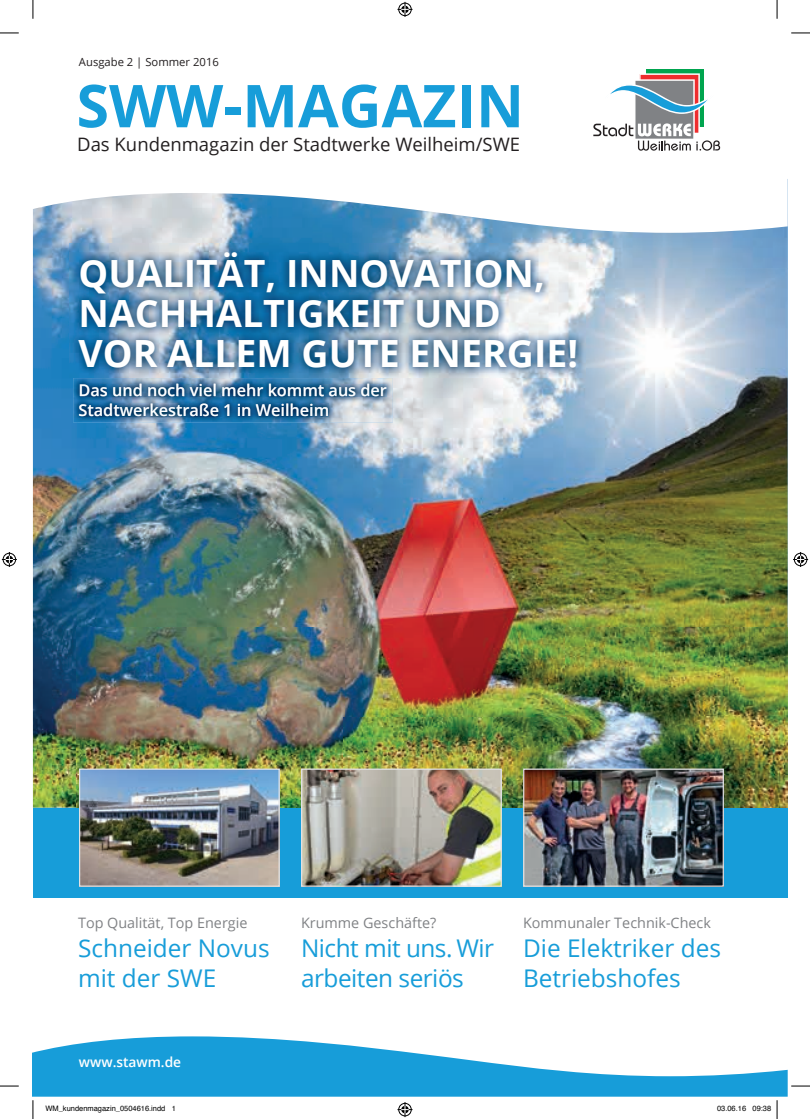
<style>
.page{position:relative;width:810px;height:1119px;background:#fff}
.page>*{position:absolute;margin:0;border:0;box-sizing:border-box;transform-origin:0 0}
.t1{font:700 59px "Open Sans";color:#179dd9}
.t2{font:700 37.5px/40px "Open Sans";color:#fff}
.t3{font:24.38px/29.2px "Open Sans";color:#179dd9}
.t4{font:24.38px/29.2px "Open Sans";letter-spacing:-.02em;color:#179dd9}
.t5{font:18.5px "Open Sans";color:#231f20}
.t6{font:600 16.25px/19.5px "Open Sans";color:#fff}
.t7{font:14.38px "Open Sans";color:#808285}
.t8{font:600 13.75px "Open Sans";color:#fff}
.t9{font:11.25px "Open Sans";color:#231f20}
.t10{font:7.5px "Helvetica";color:#000}
</style>
<div class="page">
<img style="left:33px;top:233px;width:755px;height:35px">
<img style="left:33px;top:268px;width:44px;height:539px">
<img style="left:566px;top:268px;width:222px;height:539px">
<img style="left:77px;top:377px;width:489px;height:430px">
<svg style="left:33px;top:69px;width:755px;height:164px"></svg>
<svg style="left:33px;top:1036px;width:755px;height:60px;fill:#179dd9"></svg>
<div style="left:33px;top:807px;width:755px;height:90px;background:#179dd9"></div>
<div style="left:646px;top:69px;width:57px;height:58px;background:#00a54f"></div>
<svg style="left:593px;top:73px;width:127px;height:78px"></svg>
<img style="left:303px;top:770px;width:197px;height:114px">
<div style="left:301px;top:768px;width:201px;height:118px;border:1px solid #e1e2e4"></div>
<img style="left:525px;top:770px;width:197px;height:114px">
<div style="left:523px;top:768px;width:201px;height:118px;border:1px solid #e1e2e4"></div>
<img style="left:70px;top:243px;width:515px;height:134px">
<img style="left:73px;top:378px;width:320px;height:44px">
<img style="left:81px;top:770px;width:197px;height:114px">
<div style="left:79px;top:768px;width:201px;height:118px;border:1px solid #e1e2e4"></div>
<img style="left:80px;top:384px;width:307px;height:12px">
<img style="left:79px;top:403px;width:249px;height:13px">
<svg style="left:0;top:32px;width:19px;height:2px"></svg>
<svg style="left:791px;top:32px;width:19px;height:2px"></svg>
<svg style="left:0;top:1085px;width:19px;height:1px"></svg>
<svg style="left:791px;top:1085px;width:19px;height:1px"></svg>
<svg style="left:32px;top:0;width:2px;height:19px"></svg>
<svg style="left:32px;top:1100px;width:2px;height:18px"></svg>
<svg style="left:776px;top:0;width:2px;height:19px"></svg>
<svg style="left:397px;top:2px;width:15px;height:15px"></svg>
<svg style="left:397px;top:1102px;width:15px;height:14px"></svg>
<svg style="left:2px;top:552px;width:15px;height:15px"></svg>
<svg style="left:793px;top:552px;width:15px;height:15px"></svg>
<svg style="left:776px;top:1100px;width:2px;height:18px"></svg>
<p class="t9" style="left:79px;top:55px;width:141px">Ausgabe 2 | Sommer 2016</p>
<h1 class="t1" style="left:77px;top:64px;width:449px">SWW-MAGAZIN</h1>
<p class="t5" style="left:77px;top:132px;width:444px">Das Kundenmagazin der Stadtwerke Weilheim/SWE</p>
<h2 class="t2" style="left:79px;top:253px;width:501px">QUALITÄT, INNOVATION,<br>NACHHALTIGKEIT UND<br>VOR ALLEM GUTE ENERGIE!</h2>
<p class="t6" style="left:79px;top:380px;width:310px">Das und noch viel mehr kommt aus der<br>Stadtwerkestraße 1 in Weilheim</p>
<p class="t7" style="left:78px;top:912px;width:171px">Top Qualität, Top Energie</p>
<h3 class="t3" style="left:78px;top:933px;width:193px">Schneider Novus mit der SWE</h3>
<p class="t8" style="left:79px;top:1052px;width:104px">www.stawm.de</p>
<p class="t7" style="left:301px;top:912px;width:137px">Krumme Geschäfte?</p>
<h3 class="t4" style="left:301px;top:933px;width:195px">Nicht mit uns. Wir arbeiten seriös</h3>
<p class="t7" style="left:523px;top:912px;width:189px">Kommunaler Technik-Check</p>
<h3 class="t3" style="left:523px;top:933px;width:199px">Die Elektriker des<br>Betriebshofes</h3>
<p class="t10" style="left:45px;top:1103px;width:132px">WM_kundenmagazin_0504616.indd 1</p>
<p class="t10" style="left:717px;top:1103px;width:56px">03.06.16 09:38</p>
</div>
